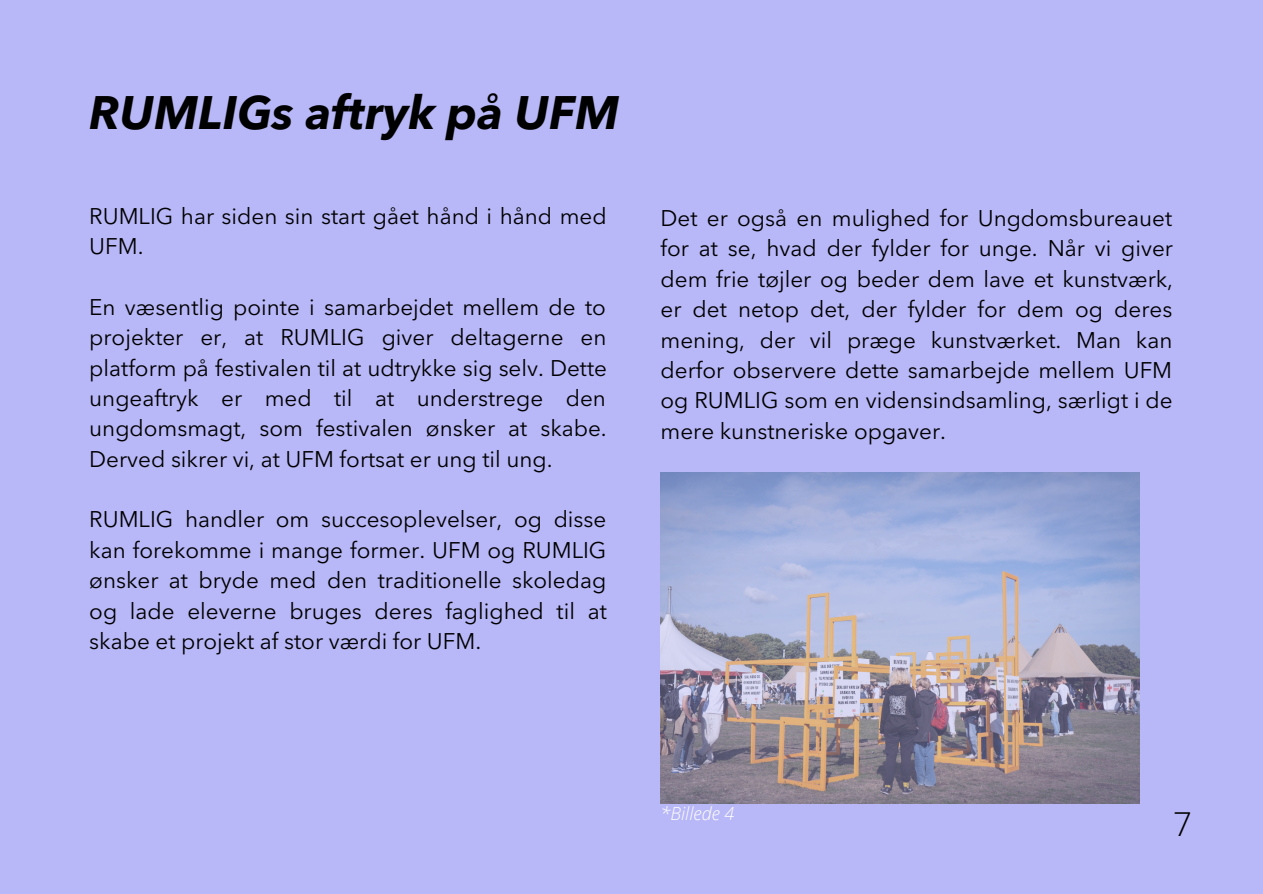
<style>
.page{position:relative;width:1263px;height:894px;background:#fff}
.page>*{position:absolute;margin:0;border:0;box-sizing:border-box;transform-origin:0 0}
.t1{font:italic 700 46.5px "Avenir Next LT Pro";color:#000}
.t2{font:300 33px "Open Sans";color:#000}
.t3{font:22.5px/30.3px "Avenir Next LT Pro";color:#000;text-align:justify}
.t4{font:italic 300 18px "Open Sans";color:#fff}
</style>
<div class="page">
<div style="left:0;top:0;width:1263px;height:893px;background:#b8b7f8"></div>
<img style="left:661px;top:472px;width:479px;height:331px">
<h1 class="t1" style="left:89px;top:93px;width:532px">RUMLIGs aftryk på UFM</h1>
<p class="t3" style="left:89px;top:202px;width:519px">RUMLIG har siden sin start gået hånd i hånd med<br>UFM.</p>
<p class="t3" style="left:89px;top:294px;width:519px">En væsentlig pointe i samarbejdet mellem de to projekter er, at RUMLIG giver deltagerne en platform på festivalen til at udtrykke sig selv. Dette ungeaftryk er med til at understrege den ungdomsmagt, som festivalen ønsker at skabe.<br>Derved sikrer vi, at UFM fortsat er ung til ung.</p>
<p class="t3" style="left:89px;top:506px;width:519px">RUMLIG handler om succesoplevelser, og disse kan forekomme i mange former. UFM og RUMLIG ønsker at bryde med den traditionelle skoledag og lade eleverne bruges deres faglighed til at skabe et projekt af stor værdi for UFM.</p>
<p class="t3" style="left:661px;top:205px;width:514px">Det er også en mulighed for Ungdomsbureauet for at se, hvad der fylder for unge. Når vi giver dem frie tøjler og beder dem lave et kunstværk, er det netop det, der fylder for dem og deres mening, der vil præge kunstværket. Man kan derfor observere dette samarbejde mellem UFM og RUMLIG som en vidensindsamling, særligt i de mere kunstneriske opgaver.</p>
<p class="t4" style="left:661px;top:800px;width:75px">*Billede 4</p>
<h2 class="t2" style="left:1173px;top:800px;width:20px">7</h2>
</div>
